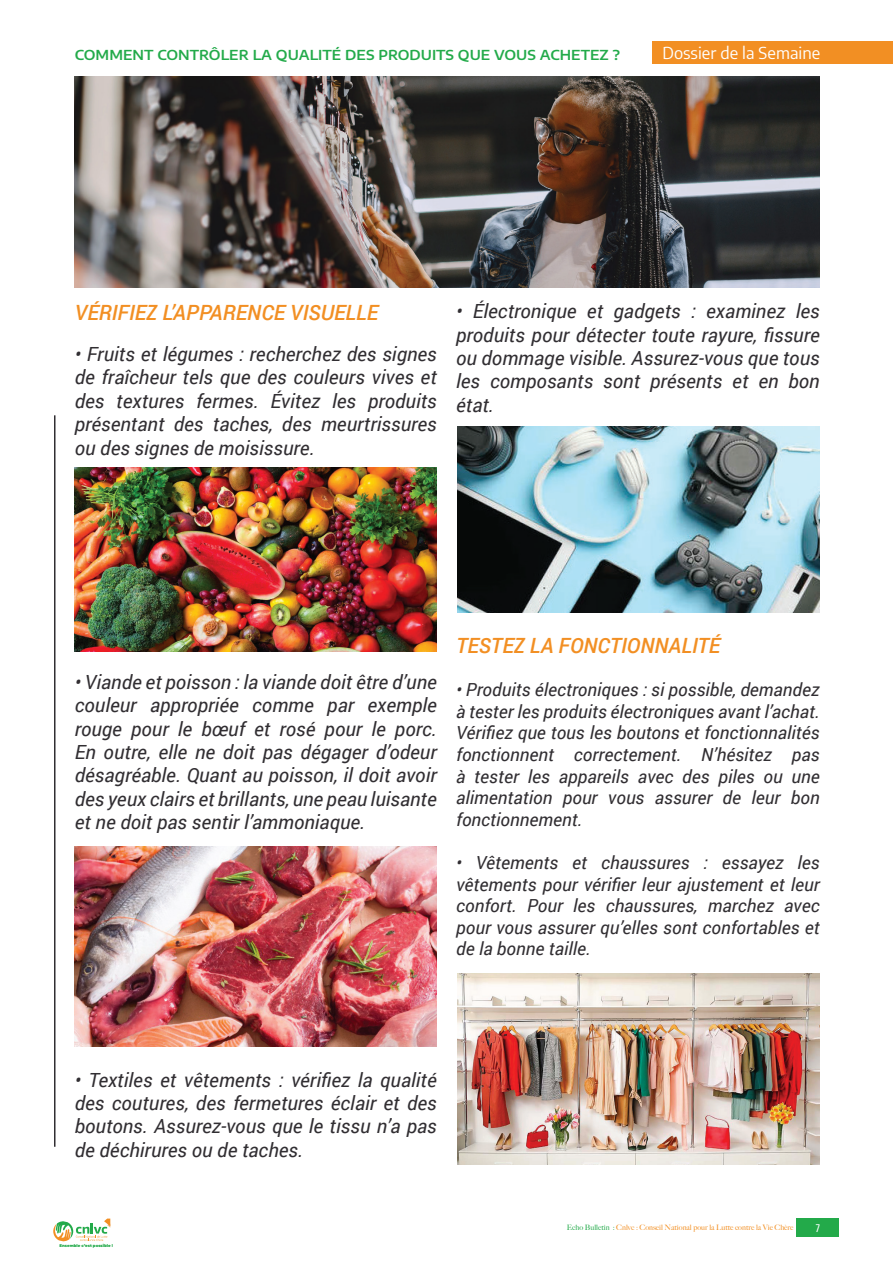
<style>
.page{position:relative;width:893px;height:1263px;background:#fff}
.page>*{position:absolute;margin:0;border:0;box-sizing:border-box;transform-origin:0 0}
.t1{font:italic 500 21px "Roboto";color:#f28f23}
.t2{font:italic 19.5px/23.4px "Roboto";color:#312e32;text-align:justify}
.t3{font:italic 18px/21.6px "Roboto";color:#312e32;text-align:justify}
.t4{font:16.5px "Encode Sans";color:#fff}
.t5{font:600 13.5px "Encode Sans Expanded";color:#23aa4a}
.t6{font:500 10.5px "Encode Sans Compressed";color:#fff}
.t7{font:500 7.5px "Big Caslon";color:#f28f23}
.t8{font:900 3.9px "Montserrat";color:#23aa4a}
.s1{color:#23aa4a}
</style>
<div class="page">
<div style="left:797px;top:1218px;width:42px;height:19px;background:#23aa4a"></div>
<svg style="left:53px;top:1218px;width:57px;height:24px"></svg>
<div style="left:652px;top:42px;width:241px;height:22px;background:#f28f23"></div>
<img style="left:75px;top:77px;width:745px;height:211px">
<hr style="left:54px;top:415px;width:2px;height:732px;background:#312e32">
<img style="left:75px;top:468px;width:362px;height:184px">
<img style="left:458px;top:426px;width:362px;height:186px">
<img style="left:458px;top:974px;width:362px;height:190px">
<img style="left:75px;top:847px;width:362px;height:199px">
<p class="t5" style="left:75px;top:45px;width:547px">COMMENT CONTRÔLER LA QUALITÉ DES PRODUITS QUE VOUS ACHETEZ ?</p>
<p class="t4" style="left:662px;top:41px;width:159px">Dossier de la Semaine</p>
<p class="t1" style="left:75px;top:297px;width:305px">VÉRIFIEZ L’APPARENCE VISUELLE</p>
<p class="t2" style="left:75px;top:342px;width:364px">• Fruits et légumes : recherchez des signes de fraîcheur tels que des couleurs vives et des textures fermes. Évitez les produits présentant des taches, des meurtrissures ou des signes de moisissure.</p>
<p class="t2" style="left:456px;top:299px;width:365px">• Électronique et gadgets : examinez les produits pour détecter toute rayure, fissure ou dommage visible. Assurez-vous que tous les composants sont présents et en bon état.</p>
<p class="t2" style="left:75px;top:669px;width:364px">• Viande et poisson : la viande doit être d’une couleur appropriée comme par exemple rouge pour le bœuf et rosé pour le porc.<br>En outre, elle ne doit pas dégager d’odeur désagréable. Quant au poisson, il doit avoir des yeux clairs et brillants, une peau luisante et ne doit pas sentir l’ammoniaque.</p>
<p class="t1" style="left:456px;top:631px;width:266px">TESTEZ LA FONCTIONNALITÉ</p>
<p class="t3" style="left:456px;top:678px;width:365px">• Produits électroniques : si possible, demandez à tester les produits électroniques avant l’achat.<br>Vérifiez que tous les boutons et fonctionnalités fonctionnent correctement. N’hésitez pas à tester les appareils avec des piles ou une alimentation pour vous assurer de leur bon fonctionnement.</p>
<p class="t3" style="left:456px;top:851px;width:365px">• Vêtements et chaussures : essayez les vêtements pour vérifier leur ajustement et leur confort. Pour les chaussures, marchez avec pour vous assurer qu’elles sont confortables et de la bonne taille.</p>
<p class="t2" style="left:75px;top:1067px;width:364px">• Textiles et vêtements : vérifiez la qualité des coutures, des fermetures éclair et des boutons. Assurez-vous que le tissu n’a pas de déchirures ou de taches.</p>
<p class="t8" style="left:60px;top:1243px;width:55px">Ensemble c’est possible !</p>
<p class="t7" style="left:567px;top:1221px;width:228px"><span class="s1">Echo Bulletin :</span> Cnlvc : Conseil National pour la Lutte contre la Vie Chère</p>
<p class="t6" style="left:816px;top:1221px;width:6px">7</p>
</div>
